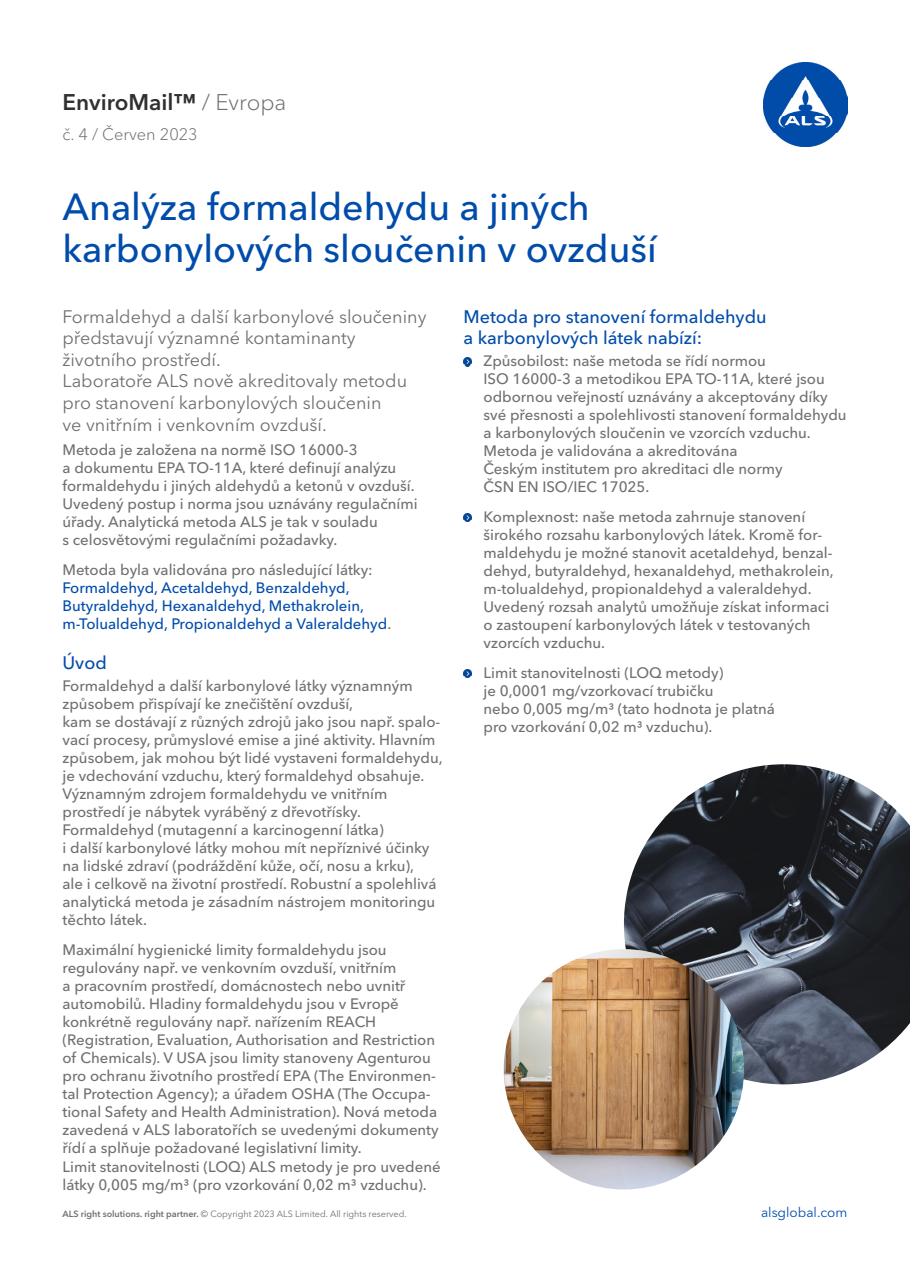
<style>
.page{position:relative;width:910px;height:1280px;background:#fff}
.page>*{position:absolute;margin:0;border:0;box-sizing:border-box;transform-origin:0 0}
.t1{font:500 37.5px/42px "Avenir Next LT Pro";color:#004cab}
.t2{font:600 22.5px "Avenir Next LT Pro";color:#303030}
.t3{font:18px/21.6px "Avenir Next LT Pro";color:#707070}
.t4{font:500 18px "Avenir Next LT Pro";color:#004cab}
.t5{font:300 16.5px "Avenir Next LT Pro";color:#707070}
.t6{font:500 15px/18px "Avenir Next LT Pro";color:#707070}
.t7{font:500 15px "Avenir Next LT Pro";color:#004cab}
.t8{font:13.5px "Avenir Next LT Pro";color:#004cab}
.t9{font:9px "Avenir Next LT Pro";color:#707070}
.s1{font-weight:300;color:#707070}
.s2{color:#004cab}
.s3{color:#707070}
.s4{font-weight:600}
</style>
<div class="page">
<svg style="left:463px;top:358px;width:9px;height:8px"></svg>
<svg style="left:463px;top:513px;width:9px;height:8px"></svg>
<svg style="left:463px;top:669px;width:9px;height:8px"></svg>
<img style="left:763px;top:63px;width:84px;height:84px">
<img style="left:624px;top:764px;width:286px;height:320px">
<img style="left:504px;top:949px;width:240px;height:240px;border-radius:120px">
<p class="t2" style="left:63px;top:89px;width:225px">EnviroMail™ <span class="s1">/ Evropa</span></p>
<p class="t5" style="left:63px;top:125px;width:137px">č. 4 / Červen 2023</p>
<p class="t1" style="left:63px;top:186px;width:596px">Analýza formaldehydu a jiných karbonylových sloučenin v ovzduší</p>
<p class="t4" style="left:463px;top:305px;width:305px">Metoda pro stanovení formaldehydu</p>
<p class="t4" style="left:463px;top:327px;width:240px">a karbonylových látek nabízí:</p>
<p class="t3" style="left:63px;top:305px;width:365px">Formaldehyd a další karbonylové sloučeniny představují významné kontaminanty</p>
<p class="t3" style="left:63px;top:349px;width:160px">životního prostředí.</p>
<p class="t3" style="left:63px;top:370px;width:346px">Laboratoře ALS nově akreditovaly metodu</p>
<p class="t3" style="left:63px;top:392px;width:321px">pro stanovení karbonylových sloučenin</p>
<p class="t3" style="left:63px;top:413px;width:266px">ve vnitřním i venkovním ovzduší.</p>
<p class="t6" style="left:483px;top:352px;width:284px">Způsobilost: naše metoda se řídí normou</p>
<p class="t6" style="left:483px;top:370px;width:343px">ISO 16000-3 a metodikou EPA TO-11A, které jsou</p>
<p class="t6" style="left:483px;top:388px;width:365px">odbornou veřejností uznávány a akceptovány díky své přesnosti a spolehlivosti stanovení formaldehydu a karbonylových sloučenin ve vzorcích vzduchu.</p>
<p class="t6" style="left:483px;top:442px;width:256px">Metoda je validována a akreditována</p>
<p class="t6" style="left:483px;top:460px;width:301px">Českým institutem pro akreditaci dle normy</p>
<p class="t6" style="left:483px;top:478px;width:167px">ČSN EN ISO/IEC 17025.</p>
<p class="t6" style="left:483px;top:508px;width:323px">Komplexnost: naše metoda zahrnuje stanovení</p>
<p class="t6" style="left:483px;top:526px;width:352px">širokého rozsahu karbonylových látek. Kromě for&shy;maldehydu je možné stanovit acetaldehyd, benzal&shy;dehyd, butyraldehyd, hexanaldehyd, methakrolein, m-tolualdehyd, propionaldehyd a valeraldehyd.<br>Uvedený rozsah analytů umožňuje získat informaci o zastoupení karbonylových látek v testovaných vzorcích vzduchu.</p>
<p class="t6" style="left:483px;top:664px;width:241px">Limit stanovitelnosti (LOQ metody)</p>
<p class="t6" style="left:483px;top:682px;width:231px">je 0,0001 mg/vzorkovací trubičku</p>
<p class="t6" style="left:483px;top:700px;width:293px">nebo 0,005 mg/m³ (tato hodnota je platná</p>
<p class="t6" style="left:483px;top:718px;width:230px">pro vzorkování 0,02 m³ vzduchu).</p>
<p class="t6" style="left:63px;top:440px;width:297px">Metoda je založena na normě ISO 16000-3</p>
<p class="t6" style="left:63px;top:458px;width:335px">a dokumentu EPA TO-11A, které definují analýzu</p>
<p class="t6" style="left:63px;top:476px;width:357px">formaldehydu i jiných aldehydů a ketonů v ovzduší.<br>Uvedený postup i norma jsou uznávány regulačními úřady. Analytická metoda ALS je tak v souladu</p>
<p class="t6" style="left:63px;top:530px;width:276px">s celosvětovými regulačními požadavky.</p>
<p class="t6" style="left:63px;top:560px;width:312px">Metoda byla validována pro následující látky:<br><span class="s2">Formaldehyd, Acetaldehyd, Benzaldehyd,</span></p>
<p class="t7" style="left:63px;top:596px;width:303px">Butyraldehyd, Hexanaldehyd, Methakrolein,</p>
<p class="t7" style="left:63px;top:614px;width:330px">m-Tolualdehyd, Propionaldehyd a Valeraldehyd<span class="s3">.</span></p>
<p class="t4" style="left:63px;top:652px;width:46px">Úvod</p>
<p class="t6" style="left:63px;top:677px;width:352px">Formaldehyd a další karbonylové látky významným</p>
<p class="t6" style="left:63px;top:695px;width:292px">způsobem přispívají ke znečištění ovzduší,</p>
<p class="t6" style="left:63px;top:713px;width:382px">kam se dostávají z různých zdrojů jako jsou např. spalo&shy;vací procesy, průmyslové emise a jiné aktivity. Hlavním způsobem, jak mohou být lidé vystaveni formaldehydu, je vdechování vzduchu, který formaldehyd obsahuje.<br>Významným zdrojem formaldehydu ve vnitřním</p>
<p class="t6" style="left:63px;top:803px;width:300px">prostředí je nábytek vyráběný z dřevotřísky.</p>
<p class="t6" style="left:63px;top:821px;width:323px">Formaldehyd (mutagenní a karcinogenní látka)</p>
<p class="t6" style="left:63px;top:839px;width:376px">i další karbonylové látky mohou mít nepříznivé účinky na lidské zdraví (podráždění kůže, očí, nosu a krku), ale i celkově na životní prostředí. Robustní a spolehlivá analytická metoda je zásadním nástrojem monitoringu těchto látek.</p>
<p class="t6" style="left:63px;top:941px;width:326px">Maximální hygienické limity formaldehydu jsou</p>
<p class="t6" style="left:63px;top:959px;width:335px">regulovány např. ve venkovním ovzduší, vnitřním</p>
<p class="t6" style="left:63px;top:977px;width:344px">a pracovním prostředí, domácnostech nebo uvnitř</p>
<p class="t6" style="left:63px;top:995px;width:338px">automobilů. Hladiny formaldehydu jsou v Evropě</p>
<p class="t6" style="left:63px;top:1013px;width:315px">konkrétně regulovány např. nařízením REACH</p>
<p class="t6" style="left:63px;top:1031px;width:378px">(Registration, Evaluation, Authorisation and Restriction of Chemicals). V USA jsou limity stanoveny Agenturou pro ochranu životního prostředí EPA (The Environmen&shy;tal Protection Agency); a úřadem OSHA (The Occupa&shy;tional Safety and Health Administration). Nová metoda zavedená v ALS laboratořích se uvedenými dokumenty řídí a splňuje požadované legislativní limity.</p>
<p class="t6" style="left:63px;top:1157px;width:380px">Limit stanovitelnosti (LOQ) ALS metody je pro uvedené látky 0,005 mg/m³ (pro vzorkování 0,02 m³ vzduchu).</p>
<p class="t9" style="left:63px;top:1209px;width:346px"><span class="s4">ALS right solutions. right partner.</span> © Copyright 2023 ALS Limited. All rights reserved.</p>
<p class="t8" style="left:761px;top:1205px;width:88px">alsglobal.com</p>
</div>
